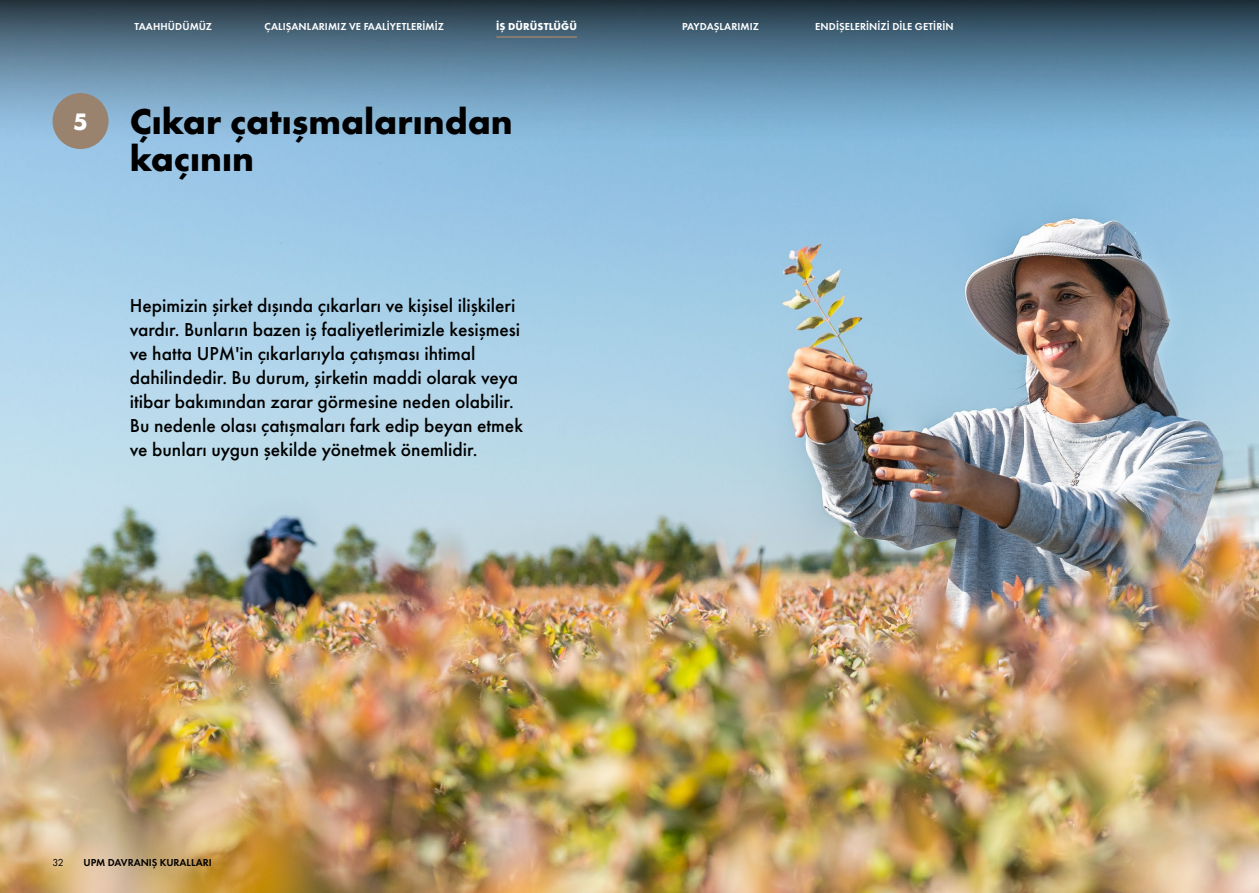
<style>
.page{position:relative;width:1259px;height:893px;background:#fff}
.page>*{position:absolute;margin:0;border:0;box-sizing:border-box;transform-origin:0 0}
.t1{font:700 37.5px/37.5px "Futura PT";color:#000}
.t2{font:700 24.75px "Futura PT";color:#fff}
.t3{font:500 19.5px/24px "Futura PT";color:#000}
.t4{font:600 10.5px "Futura PT";letter-spacing:.01em;color:#fff}
.t5{font:600 10.5px "Futura PT";color:#000}
.t6{font:700 10.5px "Futura PT";letter-spacing:.01em;color:#fff}
.t7{font:10.5px "Futura PT";color:#000}
</style>
<div class="page">
<img style="left:0;top:145px;width:1259px;height:748px">
<svg style="left:0;top:0;width:1259px;height:145px;background:#5f86a0"></svg>
<div style="left:53px;top:93px;width:56px;height:56px;background:#99836e;border-radius:50%"></div>
<hr style="left:496px;top:36px;width:81px;height:2px;background:#99836e">
<p class="t2" style="left:73px;top:106px;width:16px">5</p>
<p class="t4" style="left:134px;top:20px;width:79px">TAAHHÜDÜMÜZ</p>
<p class="t4" style="left:265px;top:20px;width:181px">ÇALIŞANLARIMIZ VE FAALİYETLERİMİZ</p>
<p class="t6" style="left:496px;top:20px;width:82px">İŞ DÜRÜSTLÜĞÜ</p>
<p class="t4" style="left:682px;top:20px;width:78px">PAYDAŞLARIMIZ</p>
<p class="t4" style="left:815px;top:20px;width:140px">ENDİŞELERİNİZİ DİLE GETİRİN</p>
<h1 class="t1" style="left:130px;top:101px;width:385px">Çıkar çatışmalarından kaçının</h1>
<p class="t3" style="left:130px;top:294px;width:395px">Hepimizin şirket dışında çıkarları ve kişisel ilişkileri vardır. Bunların bazen iş faaliyetlerimizle kesişmesi ve hatta UPM'in çıkarlarıyla çatışması ihtimal dahilindedir. Bu durum, şirketin maddi olarak veya itibar bakımından zarar görmesine neden olabilir.<br>Bu nedenle olası çatışmaları fark edip beyan etmek ve bunları uygun şekilde yönetmek önemlidir.</p>
<p class="t7" style="left:53px;top:856px;width:13px">32</p>
<p class="t5" style="left:83px;top:856px;width:130px">UPM DAVRANIŞ KURALLARI</p>
</div>
